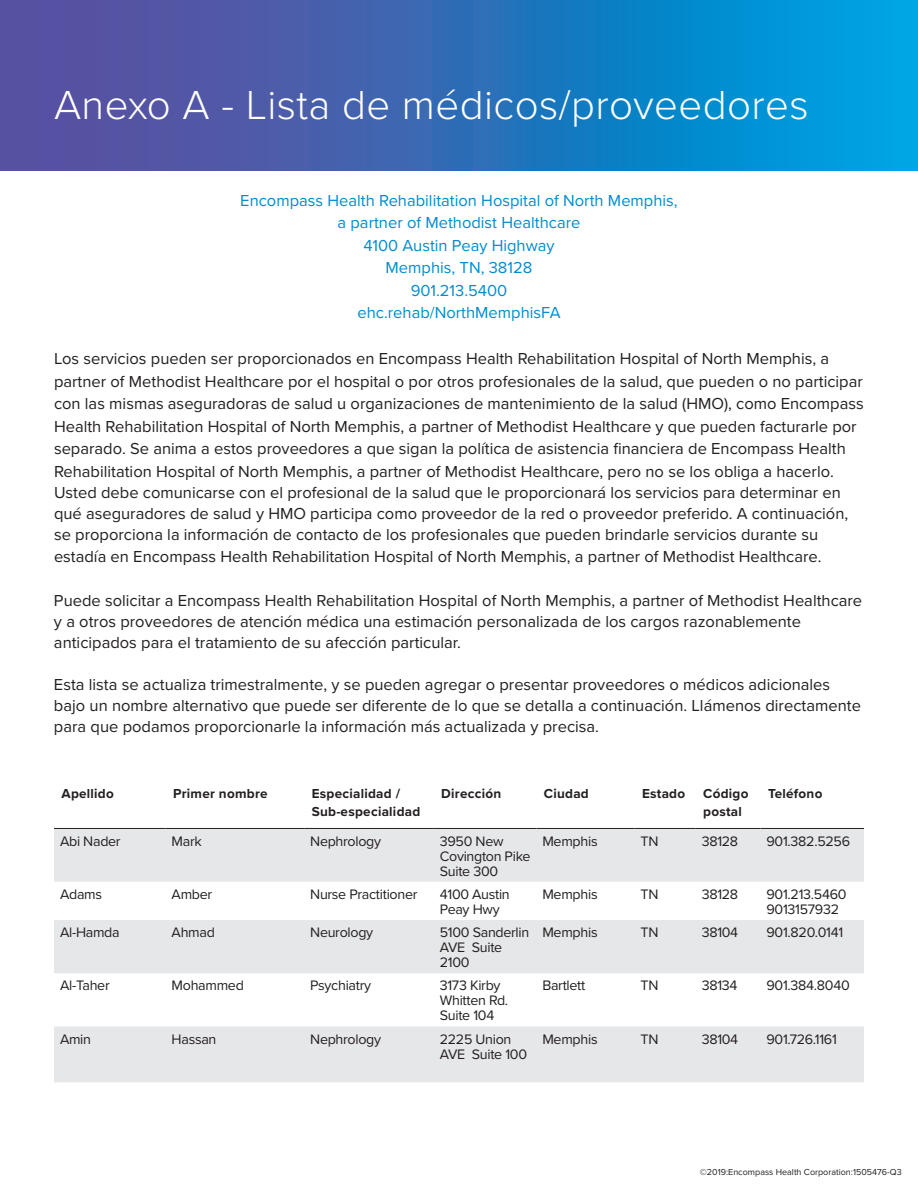
<style>
.page{position:relative;width:918px;height:1188px;background:#fff}
.page>*{position:absolute;margin:0;border:0;box-sizing:border-box;transform-origin:0 0}
.t1{font:300 42px "Proxima Nova";letter-spacing:.01em;color:#fff}
.t2{font:16.5px/22.5px "Proxima Nova";color:#231f20}
.t3{font:16.5px "Proxima Nova";color:#008ccf}
.t4{font:14.25px/15px "Proxima Nova";letter-spacing:-.02em;color:#231f20}
.t5{font:700 13.5px/18px "Proxima Nova";letter-spacing:.02em;color:#231f20}
.t6{font:9px "Proxima Nova";color:#231f20}
</style>
<div class="page">
<div style="left:0;top:0;width:918px;height:171px;background:linear-gradient(to right,#674497,#00a0de)"></div>
<svg style="left:54px;top:829px;width:810px;height:253px;fill:#e6e7e9"></svg>
<hr style="left:54px;top:828px;width:112px;height:1px;background:#231f20">
<hr style="left:166px;top:828px;width:138px;height:1px;background:#231f20">
<hr style="left:304px;top:828px;width:130px;height:1px;background:#231f20">
<hr style="left:434px;top:828px;width:102px;height:1px;background:#231f20">
<hr style="left:536px;top:828px;width:99px;height:1px;background:#231f20">
<hr style="left:634px;top:828px;width:62px;height:1px;background:#231f20">
<hr style="left:696px;top:828px;width:64px;height:1px;background:#231f20">
<hr style="left:760px;top:828px;width:104px;height:1px;background:#231f20">
<p class="t1" style="left:54px;top:74px;width:756px">Anexo A - Lista de médicos/proveedores</p>
<p class="t3" style="left:240px;top:188px;width:439px">Encompass Health Rehabilitation Hospital of North Memphis,</p>
<p class="t3" style="left:338px;top:210px;width:244px">a partner of Methodist Healthcare</p>
<p class="t3" style="left:363px;top:233px;width:193px">4100 Austin Peay Highway</p>
<p class="t3" style="left:386px;top:255px;width:148px">Memphis, TN, 38128</p>
<p class="t3" style="left:411px;top:278px;width:98px">901.213.5400</p>
<p class="t3" style="left:357px;top:300px;width:205px">ehc.rehab/NorthMemphisFA</p>
<p class="t2" style="left:54px;top:347px;width:811px">Los servicios pueden ser proporcionados en Encompass Health Rehabilitation Hospital of North Memphis, a partner of Methodist Healthcare por el hospital o por otros profesionales de la salud, que pueden o no participar con las mismas aseguradoras de salud u organizaciones de mantenimiento de la salud (HMO), como Encompass Health Rehabilitation Hospital of North Memphis, a partner of Methodist Healthcare y que pueden facturarle por separado. Se anima a estos proveedores a que sigan la política de asistencia financiera de Encompass Health Rehabilitation Hospital of North Memphis, a partner of Methodist Healthcare, pero no se los obliga a hacerlo.</p>
<p class="t2" style="left:54px;top:481px;width:796px;line-height:21px">Usted debe comunicarse con el profesional de la salud que le proporcionará los servicios para determinar en qué aseguradores de salud y HMO participa como proveedor de la red o proveedor preferido. A continuación, se proporciona la información de contacto de los profesionales que pueden brindarle servicios durante su</p>
<p class="t2" style="left:54px;top:545px;width:769px">estadía en Encompass Health Rehabilitation Hospital of North Memphis, a partner of Methodist Healthcare.</p>
<p class="t2" style="left:54px;top:589px;width:810px;line-height:21px">Puede solicitar a Encompass Health Rehabilitation Hospital of North Memphis, a partner of Methodist Healthcare y a otros proveedores de atención médica una estimación personalizada de los cargos razonablemente anticipados para el tratamiento de su afección particular.</p>
<p class="t2" style="left:54px;top:673px;width:808px;line-height:21.3px">Esta lista se actualiza trimestralmente, y se pueden agregar o presentar proveedores o médicos adicionales bajo un nombre alternativo que puede ser diferente de lo que se detalla a continuación. Llámenos directamente para que podamos proporcionarle la información más actualizada y precisa.</p>
<p class="t5" style="left:62px;top:785px;width:54px">Apellido</p>
<p class="t5" style="left:173px;top:785px;width:96px">Primer nombre</p>
<p class="t5" style="left:312px;top:785px;width:110px">Especialidad /<br>Sub-especialidad</p>
<p class="t5" style="left:441px;top:785px;width:62px">Dirección</p>
<p class="t5" style="left:544px;top:785px;width:47px">Ciudad</p>
<p class="t5" style="left:642px;top:785px;width:45px">Estado</p>
<p class="t5" style="left:703px;top:785px;width:47px">Código postal</p>
<p class="t5" style="left:768px;top:785px;width:56px">Teléfono</p>
<p class="t4" style="left:60px;top:833px;width:62px">Abi Nader</p>
<p class="t4" style="left:172px;top:833px;width:32px">Mark</p>
<p class="t4" style="left:310px;top:833px;width:72px">Nephrology</p>
<p class="t4" style="left:440px;top:833px;width:92px">3950 New<br>Covington Pike<br>Suite 300</p>
<p class="t4" style="left:542px;top:833px;width:57px">Memphis</p>
<p class="t4" style="left:640px;top:833px;width:19px">TN</p>
<p class="t4" style="left:702px;top:833px;width:38px">38128</p>
<p class="t4" style="left:766px;top:833px;width:85px">901.382.5256</p>
<p class="t4" style="left:60px;top:886px;width:44px">Adams</p>
<p class="t4" style="left:172px;top:886px;width:42px">Amber</p>
<p class="t4" style="left:310px;top:886px;width:109px">Nurse Practitioner</p>
<p class="t4" style="left:440px;top:886px;width:71px">4100 Austin<br>Peay Hwy</p>
<p class="t4" style="left:542px;top:886px;width:57px">Memphis</p>
<p class="t4" style="left:640px;top:886px;width:19px">TN</p>
<p class="t4" style="left:702px;top:886px;width:38px">38128</p>
<p class="t4" style="left:766px;top:886px;width:82px">901.213.5460<br>9013157932</p>
<p class="t4" style="left:60px;top:924px;width:61px">Al-Hamda</p>
<p class="t4" style="left:172px;top:924px;width:45px">Ahmad</p>
<p class="t4" style="left:310px;top:924px;width:65px">Neurology</p>
<p class="t4" style="left:440px;top:924px;width:91px">5100 Sanderlin<br>AVE Suite<br>2100</p>
<p class="t4" style="left:542px;top:924px;width:57px">Memphis</p>
<p class="t4" style="left:640px;top:924px;width:19px">TN</p>
<p class="t4" style="left:702px;top:924px;width:38px">38104</p>
<p class="t4" style="left:766px;top:924px;width:78px">901.820.0141</p>
<p class="t4" style="left:60px;top:978px;width:51px">Al-Taher</p>
<p class="t4" style="left:172px;top:978px;width:74px">Mohammed</p>
<p class="t4" style="left:310px;top:978px;width:62px">Psychiatry</p>
<p class="t4" style="left:440px;top:978px;width:70px">3173 Kirby<br>Whitten Rd.<br>Suite 104</p>
<p class="t4" style="left:542px;top:978px;width:44px">Bartlett</p>
<p class="t4" style="left:640px;top:978px;width:19px">TN</p>
<p class="t4" style="left:702px;top:978px;width:37px">38134</p>
<p class="t4" style="left:766px;top:978px;width:85px">901.384.8040</p>
<p class="t4" style="left:60px;top:1031px;width:33px">Amin</p>
<p class="t4" style="left:172px;top:1031px;width:46px">Hassan</p>
<p class="t4" style="left:310px;top:1031px;width:72px">Nephrology</p>
<p class="t4" style="left:440px;top:1031px;width:89px">2225 Union<br>AVE Suite 100</p>
<p class="t4" style="left:542px;top:1031px;width:57px">Memphis</p>
<p class="t4" style="left:640px;top:1031px;width:19px">TN</p>
<p class="t4" style="left:702px;top:1031px;width:38px">38104</p>
<p class="t4" style="left:766px;top:1031px;width:72px">901.726.1161</p>
<p class="t6" style="left:700px;top:1166px;width:203px">©2019:Encompass Health Corporation:1505476-Q3</p>
</div>
